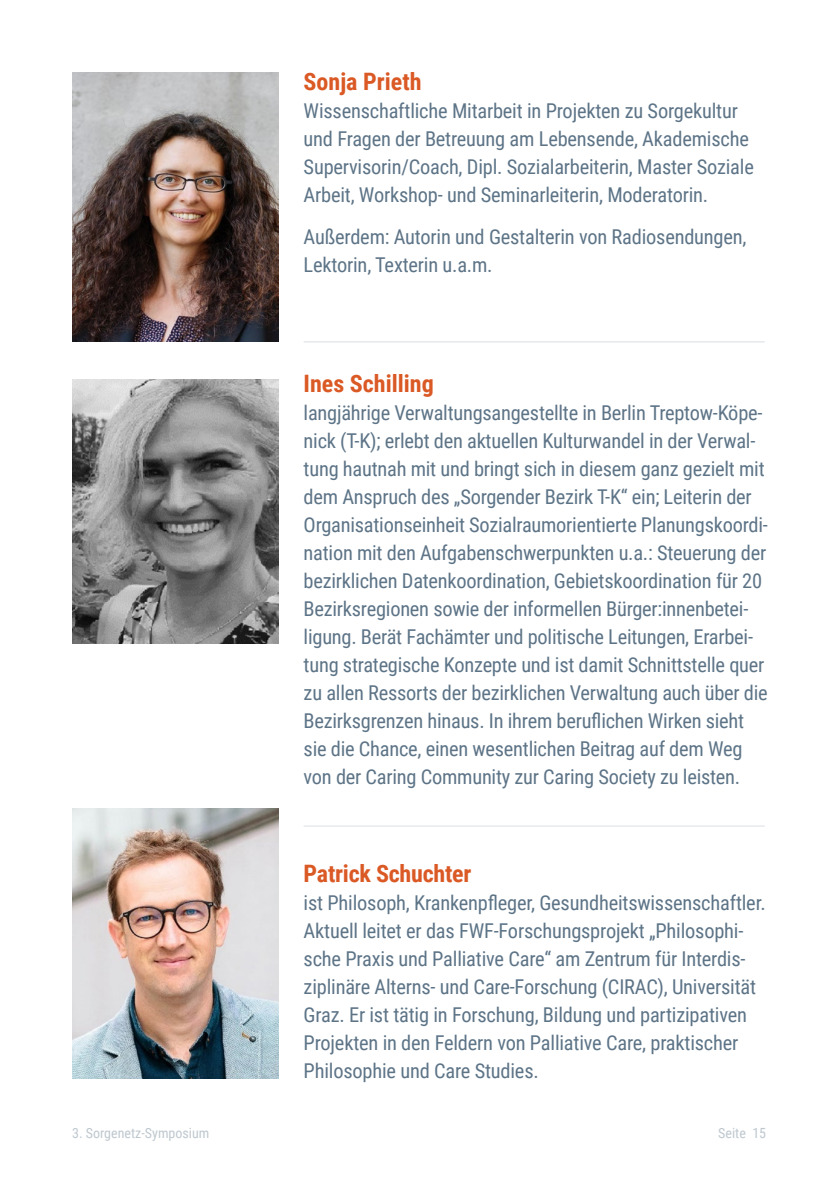
<style>
.page{position:relative;width:840px;height:1191px;background:#fff}
.page>*{position:absolute;margin:0;border:0;box-sizing:border-box;transform-origin:0 0}
.t1{font:700 24px "Roboto Condensed";color:#da5925}
.t2{font:20.4px/28px "Roboto Condensed";letter-spacing:-.01em;color:#5d7487}
.t3{font:14px "Roboto Condensed";color:#bec8cf}
</style>
<div class="page">
<img style="left:72px;top:808px;width:206px;height:270px">
<hr style="left:303px;top:341px;width:461px;height:1px;background:#dfe3e7">
<hr style="left:303px;top:825px;width:461px;height:1px;background:#dfe3e7">
<img style="left:72px;top:72px;width:206px;height:270px">
<img style="left:72px;top:379px;width:206px;height:265px">
<p class="t1" style="left:303px;top:65px;width:119px">Sonja Prieth</p>
<p class="t2" style="left:303px;top:96px;width:451px">Wissenschaftliche Mitarbeit in Projekten zu Sorgekultur und Fragen der Betreuung am Lebensende, Akademische Supervisorin/Coach, Dipl. Sozialarbeiterin, Master Soziale Arbeit, Workshop- und Seminarleiterin, Moderatorin.</p>
<p class="t2" style="left:303px;top:222px;width:444px">Außerdem: Autorin und Gestalterin von Radiosendungen,<br>Lektorin, Texterin u.a.m.</p>
<p class="t1" style="left:303px;top:367px;width:132px">Ines Schilling</p>
<p class="t2" style="left:303px;top:398px;width:465px">langjährige Verwaltungsangestellte in Berlin Treptow-Köpe&shy;nick (T-K); erlebt den aktuellen Kulturwandel in der Verwal&shy;tung hautnah mit und bringt sich in diesem ganz gezielt mit dem Anspruch des „Sorgender Bezirk T-K“ ein; Leiterin der Organisationseinheit Sozialraumorientierte Planungskoordi&shy;nation mit den Aufgabenschwerpunkten u.a.: Steuerung der bezirklichen Datenkoordination, Gebietskoordination für 20<br>Bezirksregionen sowie der informellen Bürger:innenbetei&shy;ligung. Berät Fachämter und politische Leitungen, Erarbei&shy;tung strategische Konzepte und ist damit Schnittstelle quer zu allen Ressorts der bezirklichen Verwaltung auch über die Bezirksgrenzen hinaus. In ihrem beruflichen Wirken sieht sie die Chance, einen wesentlichen Beitrag auf dem Weg von der Caring Community zur Caring Society zu leisten.</p>
<p class="t1" style="left:303px;top:857px;width:169px">Patrick Schuchter</p>
<p class="t2" style="left:303px;top:888px;width:463px">ist Philosoph, Krankenpfleger, Gesundheitswissenschaftler.<br>Aktuell leitet er das FWF-Forschungsprojekt „Philosophi&shy;sche Praxis und Palliative Care“ am Zentrum für Interdis&shy;ziplinäre Alterns- und Care-Forschung (CIRAC), Universität Graz. Er ist tätig in Forschung, Bildung und partizipativen Projekten in den Feldern von Palliative Care, praktischer Philosophie und Care Studies.</p>
<p class="t3" style="left:72px;top:1123px;width:139px">3. Sorgenetz-Symposium</p>
<p class="t3" style="left:717px;top:1123px;width:49px">Seite 15</p>
</div>
